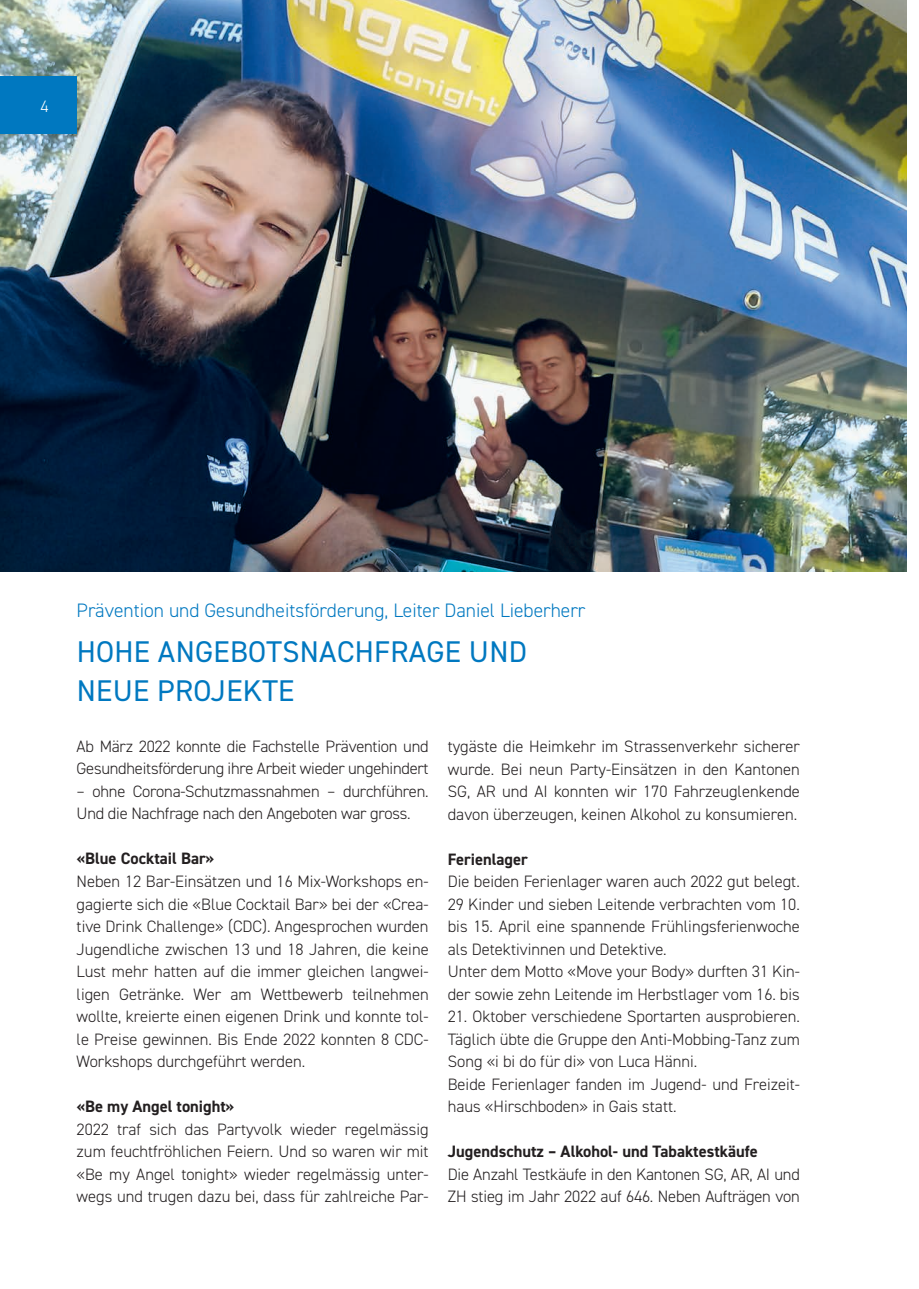
<style>
.page{position:relative;width:919px;height:1289px;background:#fff}
.page>*{position:absolute;margin:0;border:0;box-sizing:border-box;transform-origin:0 0}
.t1{font:30px/39px "DIN2014";letter-spacing:.01em;color:#0078c0}
.t2{font:300 19.5px "DIN2014";color:#0078c0}
.t3{font:300 16.5px/22.5px "DIN2014";color:#231f20}
.t4{font:700 16.5px "DIN2014";color:#231f20}
.t5{font:300 16.5px "DIN2014";color:#fff}
</style>
<div class="page">
<img style="left:0;top:0;width:906px;height:572px">
<div style="left:0;top:77px;width:77px;height:57px;background:#0078c0"></div>
<p class="t5" style="left:41px;top:96px;width:10px">4</p>
<p class="t2" style="left:77px;top:598px;width:510px">Prävention und Gesundheitsförderung, Leiter Daniel Lieberherr</p>
<h1 class="t1" style="left:77px;top:631px;width:451px">HOHE ANGEBOTSNACHFRAGE UND<br>NEUE PROJEKTE</h1>
<p class="t3" style="left:77px;top:735px;width:353px">Ab März 2022 konnte die Fachstelle Prävention und<br>Gesundheitsförderung ihre Arbeit wieder ungehindert</p>
<p class="t3" style="left:77px;top:780px;width:353px">– ohne Corona-Schutzmassnahmen – durchführen.<br>Und die Nachfrage nach den Angeboten war gross.</p>
<p class="t4" style="left:77px;top:849px;width:139px">«Blue Cocktail Bar»</p>
<p class="t3" style="left:77px;top:870px;width:353px;text-align:justify">Neben 12 Bar-Einsätzen und 16 Mix-Workshops en&shy;gagierte sich die «Blue Cocktail Bar» bei der «Crea&shy;tive Drink Challenge» (CDC). Angesprochen wurden Jugendliche zwischen 13 und 18 Jahren, die keine Lust mehr hatten auf die immer gleichen langwei&shy;ligen Getränke. Wer am Wettbewerb teilnehmen wollte, kreierte einen eigenen Drink und konnte tol&shy;le Preise gewinnen. Bis Ende 2022 konnten 8 CDC-Workshops durchgeführt werden.</p>
<p class="t4" style="left:77px;top:1096px;width:159px">«Be my Angel tonight»</p>
<p class="t3" style="left:77px;top:1117px;width:353px;text-align:justify">2022 traf sich das Partyvolk wieder regelmässig zum feuchtfröhlichen Feiern. Und so waren wir mit «Be my Angel tonight» wieder regelmässig unter&shy;wegs und trugen dazu bei, dass für zahlreiche Par-</p>
<p class="t3" style="left:448px;top:735px;width:353px;text-align:justify">tygäste die Heimkehr im Strassenverkehr sicherer wurde. Bei neun Party-Einsätzen in den Kantonen SG, AR und AI konnten wir 170 Fahrzeuglenkende davon überzeugen, keinen Alkohol zu konsumieren.</p>
<p class="t4" style="left:448px;top:849px;width:82px">Ferienlager</p>
<p class="t3" style="left:448px;top:870px;width:353px">Die beiden Ferienlager waren auch 2022 gut belegt.<br>29 Kinder und sieben Leitende verbrachten vom 10. bis 15. April eine spannende Frühlingsferienwoche als Detektivinnen und Detektive.<br>Unter dem Motto «Move your Body» durften 31 Kin&shy;der sowie zehn Leitende im Herbstlager vom 16. bis</p>
<p class="t3" style="left:448px;top:1005px;width:353px">21. Oktober verschiedene Sportarten ausprobieren.<br>Täglich übte die Gruppe den Anti-Mobbing-Tanz zum Song «i bi do für di» von Luca Hänni.<br>Beide Ferienlager fanden im Jugend- und Freizeit&shy;haus «Hirschboden» in Gais statt.</p>
<p class="t4" style="left:448px;top:1141px;width:311px">Jugendschutz – Alkohol- und Tabaktestkäufe</p>
<p class="t3" style="left:448px;top:1162px;width:353px">Die Anzahl Testkäufe in den Kantonen SG, AR, AI und<br>ZH stieg im Jahr 2022 auf 646. Neben Aufträgen von</p>
</div>
